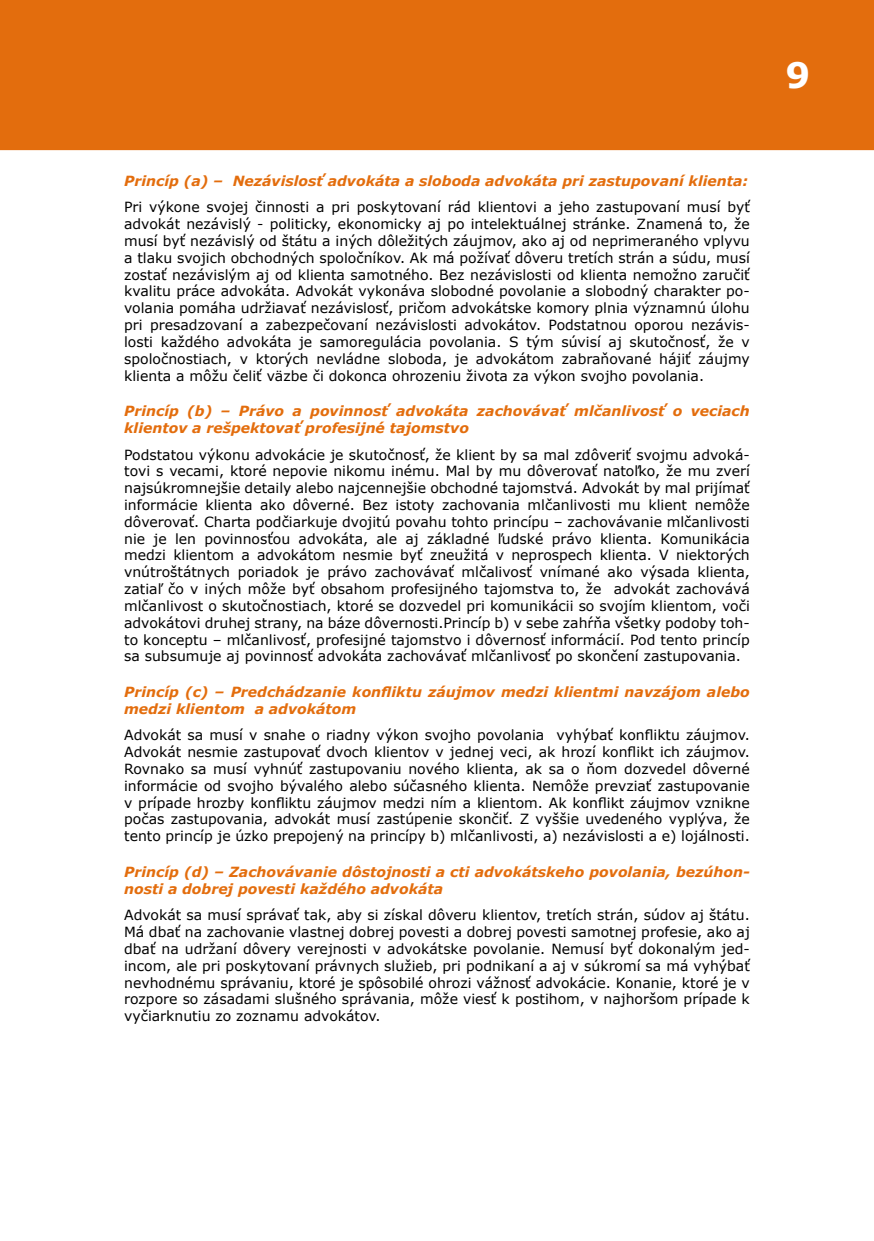
<style>
.page{position:relative;width:874px;height:1241px;background:#fff}
.page>*{position:absolute;margin:0;border:0;box-sizing:border-box;transform-origin:0 0}
.t1{font:700 35px "Verdana";color:#fff}
.t2{font:14px/16.8px "Verdana";color:#000;text-align:justify}
.t3{font:italic 700 14px/16.8px "Verdana";color:#e36d0d}
</style>
<div class="page">
<div style="left:0;top:0;width:873px;height:150px;background:#e36d0d"></div>
<p class="t3" style="left:124px;top:172px;width:625px">Princíp (a) – Nezávislosť advokáta a sloboda advokáta pri zastupovaní klienta:</p>
<p class="t2" style="left:124px;top:199px;width:627px">Pri výkone svojej činnosti a pri poskytovaní rád klientovi a jeho zastupovaní musí byť advokát nezávislý - politicky, ekonomicky aj po intelektuálnej stránke. Znamená to, že musí byť nezávislý od štátu a iných dôležitých záujmov, ako aj od neprimeraného vplyvu a tlaku svojich obchodných spoločníkov. Ak má požívať dôveru tretích strán a súdu, musí zostať nezávislým aj od klienta samotného. Bez nezávislosti od klienta nemožno zaručiť kvalitu práce advokáta. Advokát vykonáva slobodné povolanie a slobodný charakter po&shy;volania pomáha udržiavať nezávislosť, pričom advokátske komory plnia významnú úlohu pri presadzovaní a zabezpečovaní nezávislosti advokátov. Podstatnou oporou nezávis&shy;losti každého advokáta je samoregulácia povolania. S tým súvisí aj skutočnosť, že v spoločnostiach, v ktorých nevládne sloboda, je advokátom zabraňované hájiť záujmy klienta a môžu čeliť väzbe či dokonca ohrozeniu života za výkon svojho povolania.</p>
<p class="t3" style="left:124px;top:402px;width:627px">Princíp (b) – Právo a povinnosť advokáta zachovávať mlčanlivosť o veciach klientov a rešpektovať profesijné tajomstvo</p>
<p class="t2" style="left:124px;top:446px;width:627px">Podstatou výkonu advokácie je skutočnosť, že klient by sa mal zdôveriť svojmu advoká&shy;tovi s vecami, ktoré nepovie nikomu inému. Mal by mu dôverovať natoľko, že mu zverí najsúkromnejšie detaily alebo najcennejšie obchodné tajomstvá. Advokát by mal prijímať informácie klienta ako dôverné. Bez istoty zachovania mlčanlivosti mu klient nemôže dôverovať. Charta podčiarkuje dvojitú povahu tohto princípu – zachovávanie mlčanlivosti nie je len povinnosťou advokáta, ale aj základné ľudské právo klienta. Komunikácia medzi klientom a advokátom nesmie byť zneužitá v neprospech klienta. V niektorých vnútroštátnych poriadok je právo zachovávať mlčalivosť vnímané ako výsada klienta, zatiaľ čo v iných môže byť obsahom profesijného tajomstva to, že advokát zachovává mlčanlivost o skutočnostiach, ktoré se dozvedel pri komunikácii so svojím klientom, voči advokátovi druhej strany, na báze dôvernosti.Princíp b) v sebe zahŕňa všetky podoby toh&shy;to konceptu – mlčanlivosť, profesijné tajomstvo i dôvernosť informácií. Pod tento princíp sa subsumuje aj povinnosť advokáta zachovávať mlčanlivosť po skončení zastupovania.</p>
<p class="t3" style="left:124px;top:683px;width:627px">Princíp (c) – Predchádzanie konfliktu záujmov medzi klientmi navzájom alebo medzi klientom a advokátom</p>
<p class="t2" style="left:124px;top:726px;width:627px">Advokát sa musí v snahe o riadny výkon svojho povolania vyhýbať konfliktu záujmov.<br>Advokát nesmie zastupovať dvoch klientov v jednej veci, ak hrozí konflikt ich záujmov.<br>Rovnako sa musí vyhnúť zastupovaniu nového klienta, ak sa o ňom dozvedel dôverné informácie od svojho bývalého alebo súčasného klienta. Nemôže prevziať zastupovanie v prípade hrozby konfliktu záujmov medzi ním a klientom. Ak konflikt záujmov vznikne počas zastupovania, advokát musí zastúpenie skončiť. Z vyššie uvedeného vyplýva, že tento princíp je úzko prepojený na princípy b) mlčanlivosti, a) nezávislosti a e) lojálnosti.</p>
<p class="t3" style="left:124px;top:862px;width:627px">Princíp (d) – Zachovávanie dôstojnosti a cti advokátskeho povolania, bezúhon&shy;nosti a dobrej povesti každého advokáta</p>
<p class="t2" style="left:124px;top:906px;width:627px">Advokát sa musí správať tak, aby si získal dôveru klientov, tretích strán, súdov aj štátu.<br>Má dbať na zachovanie vlastnej dobrej povesti a dobrej povesti samotnej profesie, ako aj dbať na udržaní dôvery verejnosti v advokátske povolanie. Nemusí byť dokonalým jed&shy;incom, ale pri poskytovaní právnych služieb, pri podnikaní a aj v súkromí sa má vyhýbať nevhodnému správaniu, ktoré je spôsobilé ohrozi vážnosť advokácie. Konanie, ktoré je v rozpore so zásadami slušného správania, môže viesť k postihom, v najhoršom prípade k vyčiarknutiu zo zoznamu advokátov.</p>
<h1 class="t1" style="left:785px;top:50px;width:26px">9</h1>
</div>
